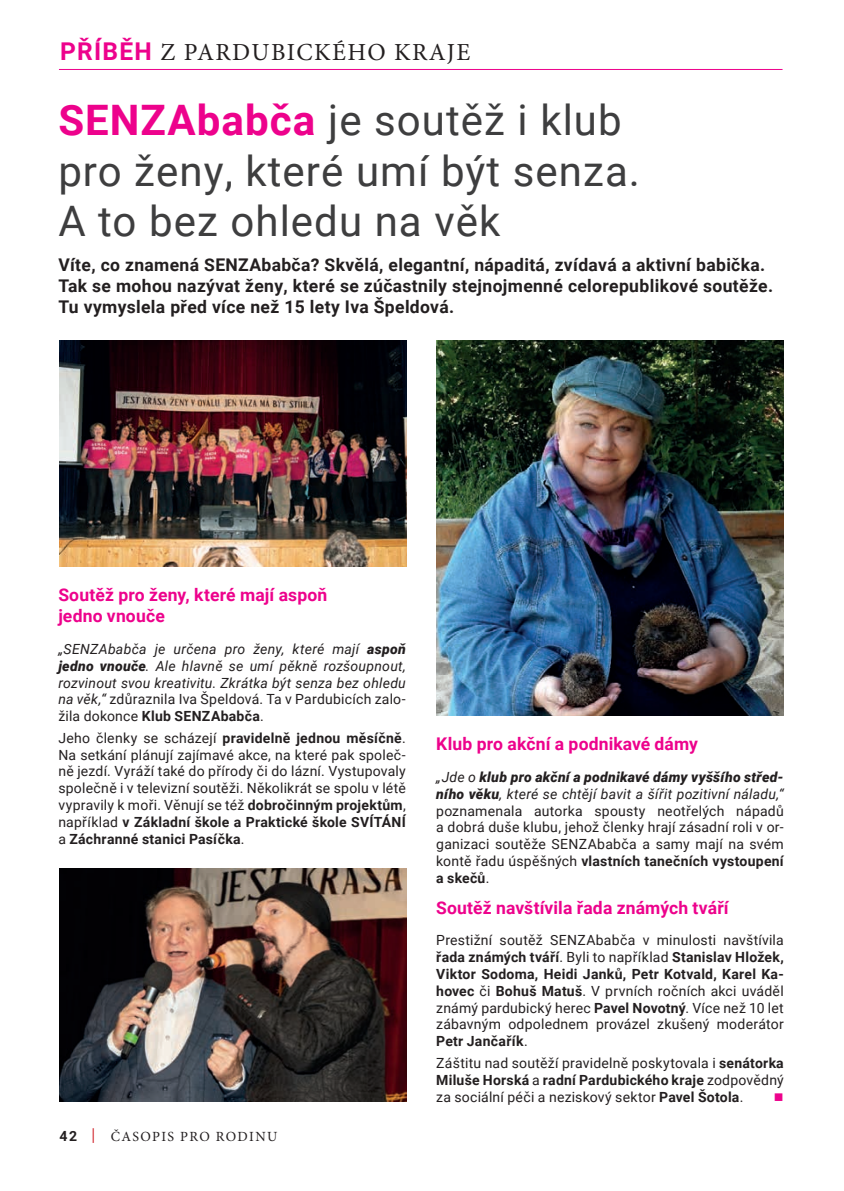
<style>
.page{position:relative;width:844px;height:1191px;background:#fff}
.page>*{position:absolute;margin:0;border:0;box-sizing:border-box;transform-origin:0 0}
.t1{font:42px/50.4px "Roboto";letter-spacing:.025em;color:#3e3e3f}
.t2{font:24.5px "Minion Pro";letter-spacing:.06em;color:#231f20}
.t3{font:700 17.5px/21px "Roboto";letter-spacing:.02em;color:#231f20}
.t4{font:700 17.5px/21px "Roboto";letter-spacing:.01em;color:#ed028c}
.t5{font:14px/16.8px "Roboto";letter-spacing:.015em;color:#231f20;text-align:justify}
.t6{font:italic 14px/16.8px "Roboto";letter-spacing:.015em;color:#231f20;text-align:justify}
.t7{font:14px "Minion Pro";letter-spacing:.095em;color:#231f20}
.t8{font:13.12px "Wingdings";color:#ed028c}
.s1{font-family:"Roboto";font-weight:700;color:#ed028c}
.s2{font-weight:700;color:#ed028c}
.s3{font-weight:900}
.s4{font-style:normal}
.s5{font-weight:700;font-style:normal}
.s6{font-weight:700}
.s7{font-family:"Roboto";font-weight:700}
.s8{font-family:"Loretta";font-weight:700;font-size:17.5px;color:#cd151d}
.s9{font-style:italic}
.s10{font-weight:900;font-style:italic}
</style>
<div class="page">
<img style="left:60px;top:340px;width:346px;height:227px">
<img style="left:60px;top:868px;width:346px;height:233px">
<img style="left:437px;top:340px;width:346px;height:375px">
<hr style="left:59px;top:69px;width:723px;height:1px;background:#ed028c">
<h2 class="t2" style="left:60px;top:36px;width:411px"><span class="s1">PŘÍBĚH</span> Z PARDUBICKÉHO KRAJE</h2>
<h1 class="t1" style="left:58px;top:93px;width:583px"><span class="s2">SENZAbabča</span> je soutěž i klub pro ženy, které umí být senza.<br>A to bez ohledu na věk</h1>
<p class="t3" style="left:58px;top:254px;width:716px">Víte, co znamená SENZAbabča? Skvělá, elegantní, nápaditá, zvídavá a aktivní babička.<br>Tak se mohou nazývat ženy, které se zúčastnily stejnojmenné celorepublikové soutěže.<br>Tu vymyslela před více než 15 lety Iva Špeldová.</p>
<p class="t4" style="left:58px;top:584px;width:270px">Soutěž pro ženy, které mají aspoň jedno vnouče</p>
<p class="t6" style="left:58px;top:640px;width:349px">„SENZAbabča je určena pro ženy, které mají <span class="s3">aspoň jedno vnouče</span>. Ale hlavně se umí pěkně rozšoupnout, rozvinout svou kreativitu. Zkrátka být senza bez ohledu na věk,“ <span class="s4">zdůraznila Iva Špeldová. Ta v Pardubicích zalo&shy;žila dokonce</span> <span class="s5">Klub SENZAbabča</span><span class="s4">.</span></p>
<p class="t5" style="left:58px;top:729px;width:349px">Jeho členky se scházejí <span class="s6">pravidelně jednou měsíčně</span>.<br>Na setkání plánují zajímavé akce, na které pak společ&shy;ně jezdí. Vyráží také do přírody či do lázní. Vystupovaly společně i v televizní soutěži. Několikrát se spolu v létě vypravily k moři. Věnují se též <span class="s6">dobročinným projektům</span>, například <span class="s6">v Základní škole a Praktické škole SVÍTÁNÍ </span>a <span class="s6">Záchranné stanici Pasíčka</span>.</p>
<p class="t7" style="left:60px;top:1127px;width:219px"><span class="s7">42</span> <span class="s8">|</span> ČASOPIS PRO RODINU</p>
<p class="t4" style="left:436px;top:733px;width:263px">Klub pro akční a podnikavé dámy</p>
<p class="t5" style="left:436px;top:768px;width:349px"><span class="s9">„Jde o</span> <span class="s10">klub pro akční a podnikavé dámy vyššího střed&shy;ního věku</span><span class="s9">, které se chtějí bavit a šířit pozitivní náladu,“ </span>poznamenala autorka spousty neotřelých nápadů a dobrá duše klubu, jehož členky hrají zásadní roli v or&shy;ganizaci soutěže SENZAbabča a samy mají na svém kontě řadu úspěšných <span class="s6">vlastních tanečních vystoupení a skečů</span>.</p>
<p class="t4" style="left:436px;top:896px;width:294px">Soutěž navštívila řada známých tváří</p>
<p class="t5" style="left:436px;top:931px;width:349px">Prestižní soutěž SENZAbabča v minulosti navštívila <span class="s6">řada známých tváří</span>. Byli to například <span class="s6">Stanislav Hložek, Viktor Sodoma, Heidi Janků, Petr Kotvald, Karel Ka&shy;hovec</span> či <span class="s6">Bohuš Matuš</span>. V prvních ročních akci uváděl známý pardubický herec <span class="s6">Pavel Novotný</span>. Více než 10 let zábavným odpolednem provázel zkušený moderátor <span class="s6">Petr Jančařík</span>.</p>
<p class="t5" style="left:436px;top:1054px;width:349px">Záštitu nad soutěží pravidelně poskytovala i <span class="s6">senátorka Miluše Horská</span> a <span class="s6">radní Pardubického kraje</span> zodpovědný za sociální péči a neziskový sektor <span class="s6">Pavel Šotola</span>.</p>
<p class="t8" style="left:773px;top:1089px;width:11px">■</p>
</div>
